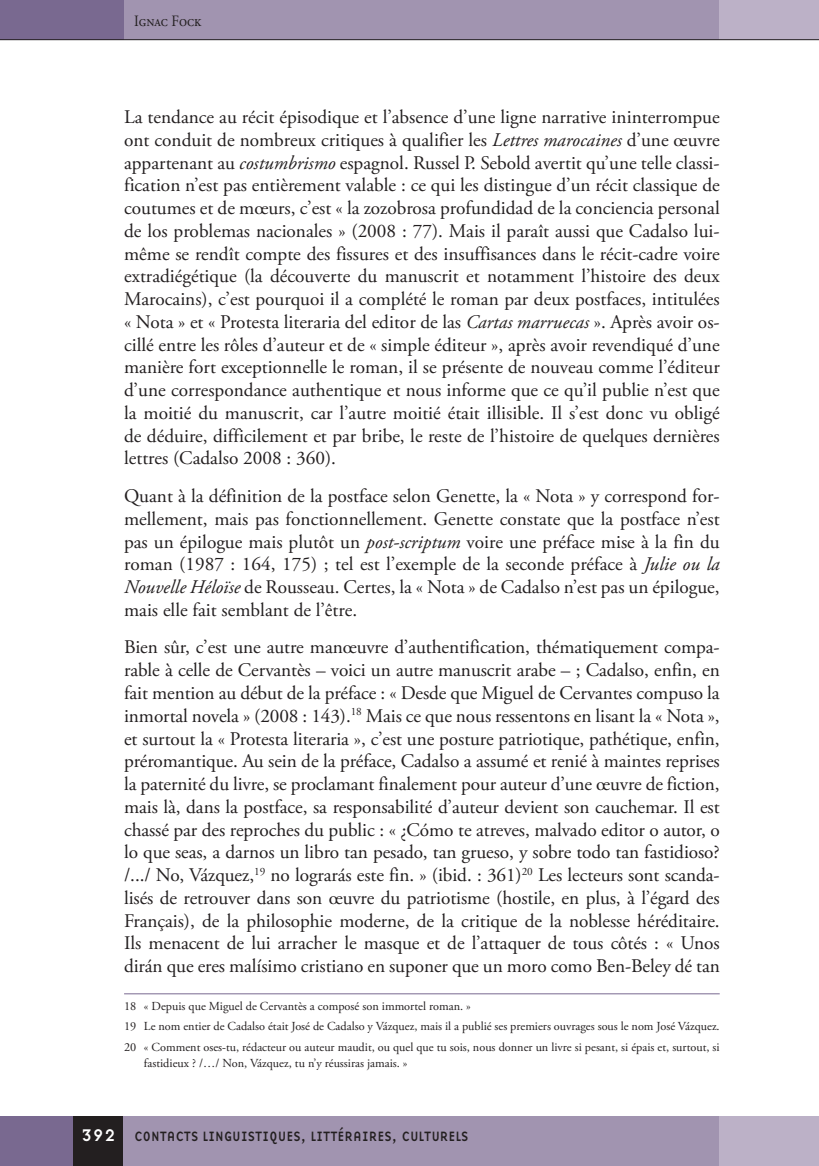
<style>
.page{position:relative;width:819px;height:1166px;background:#fff}
.page>*{position:absolute;margin:0;border:0;box-sizing:border-box;transform-origin:0 0}
.t1{font:19.25px/22.8px "Adobe Garamond Pro";color:#231f20;text-align:justify}
.t2{font:15.75px "Adobe Garamond Pro";color:#231f20;scale:.9 1}
.t3{font:14px "Base Nine";letter-spacing:-.01em;color:#231f20;scale:.93 1}
.opombe{font:12.25px/15.8px "Adobe Garamond Pro";color:#231f20}
.s1{font-style:italic}
.s2{font-size:17.5px;color:#fff}
</style>
<div class="page">
<div style="left:122px;top:0;width:597px;height:40px;background:#a194b0"></div>
<div style="left:719px;top:0;width:100px;height:40px;background:#bcb1c7"></div>
<div style="left:0;top:0;width:124px;height:40px;background:#796990"></div>
<hr style="left:0;top:39px;width:819px;height:1px;background:#231f20">
<div style="left:123px;top:1116px;width:621px;height:50px;background:#a194b0"></div>
<div style="left:719px;top:1116px;width:100px;height:50px;background:#bcb1c7"></div>
<div style="left:0;top:1116px;width:74px;height:50px;background:#796990"></div>
<div style="left:74px;top:1116px;width:49px;height:50px;background:#231f20"></div>
<hr style="left:124px;top:993px;width:595px;height:1px;background:#796990">
<p class="t2" style="left:134px;top:11px;width:76px">Ignac Fock</p>
<p class="t1" style="left:124px;top:106px;width:597px">La tendance au récit épisodique et l’absence d’une ligne narrative ininterrompue ont conduit de nombreux critiques à qualifier les <span class="s1">Lettres marocaines</span> d’une œuvre appartenant au <span class="s1">costumbrismo</span> espagnol. Russel P. Sebold avertit qu’une telle classi&shy;fication n’est pas entièrement valable : ce qui les distingue d’un récit classique de coutumes et de mœurs, c’est « la zozobrosa profundidad de la conciencia personal de los problemas nacionales » (2008 : 77). Mais il paraît aussi que Cadalso lui&shy;même se rendît compte des fissures et des insuffisances dans le récit-cadre voire extradiégétique (la découverte du manuscrit et notamment l’histoire des deux Marocains), c’est pourquoi il a complété le roman par deux postfaces, intitulées « Nota » et « Protesta literaria del editor de las <span class="s1">Cartas marruecas</span> ». Après avoir os&shy;cillé entre les rôles d’auteur et de « simple éditeur », après avoir revendiqué d’une manière fort exceptionnelle le roman, il se présente de nouveau comme l’éditeur d’une correspondance authentique et nous informe que ce qu’il publie n’est que la moitié du manuscrit, car l’autre moitié était illisible. Il s’est donc vu obligé de déduire, difficilement et par bribe, le reste de l’histoire de quelques dernières lettres (Cadalso 2008 : 360).</p>
<p class="t1" style="left:124px;top:485px;width:597px">Quant à la définition de la postface selon Genette, la « Nota » y correspond for&shy;mellement, mais pas fonctionnellement. Genette constate que la postface n’est pas un épilogue mais plutôt un <span class="s1">post-scriptum</span> voire une préface mise à la fin du roman (1987 : 164, 175) ; tel est l’exemple de la seconde préface à <span class="s1">Julie ou la Nouvelle Héloïse</span> de Rousseau. Certes, la « Nota » de Cadalso n’est pas un épilogue, mais elle fait semblant de l’être.</p>
<p class="t1" style="left:124px;top:637px;width:597px">Bien sûr, c’est une autre manœuvre d’authentification, thématiquement compa&shy;rable à celle de Cervantès – voici un autre manuscrit arabe – ; Cadalso, enfin, en fait mention au début de la préface : « Desde que Miguel de Cervantes compuso la inmortal novela » (2008 : 143).<sup>18</sup> Mais ce que nous ressentons en lisant la « Nota », et surtout la « Protesta literaria », c’est une posture patriotique, pathétique, enfin, préromantique. Au sein de la préface, Cadalso a assumé et renié à maintes reprises la paternité du livre, se proclamant finalement pour auteur d’une œuvre de fiction, mais là, dans la postface, sa responsabilité d’auteur devient son cauchemar. Il est chassé par des reproches du public : « ¿Cómo te atreves, malvado editor o autor, o lo que seas, a darnos un libro tan pesado, tan grueso, y sobre todo tan fastidioso? /.../ No, Vázquez,<sup>19</sup> no lograrás este fin. » (ibid. : 361)<sup>20</sup> Les lecteurs sont scanda&shy;lisés de retrouver dans son œuvre du patriotisme (hostile, en plus, à l’égard des Français), de la philosophie moderne, de la critique de la noblesse héréditaire.<br>Ils menacent de lui arracher le masque et de l’attaquer de tous côtés : « Unos dirán que eres malísimo cristiano en suponer que un moro como Ben-Beley dé tan</p>
<p class="opombe" style="left:124px;top:998px;width:348px">18 « Depuis que Miguel de Cervantès a composé son immortel roman. »</p>
<p class="opombe" style="left:124px;top:1019px;width:597px">19 Le nom entier de Cadalso était José de Cadalso y Vázquez, mais il a publié ses premiers ouvrages sous le nom José Vázquez.</p>
<p class="opombe" style="left:144px;top:1039px;width:577px;text-indent:-20px">20 « Comment oses-tu, rédacteur ou auteur maudit, ou quel que tu sois, nous donner un livre si pesant, si épais et, surtout, si fastidieux ? /…/ Non, Vázquez, tu n’y réussiras jamais. »</p>
<p class="t3" style="left:81px;top:1126px;width:418px"><span class="s2">392</span> CONTACTS LINGUISTIQUES, LITTÉRAIRES, CULTURELS</p>
</div>
